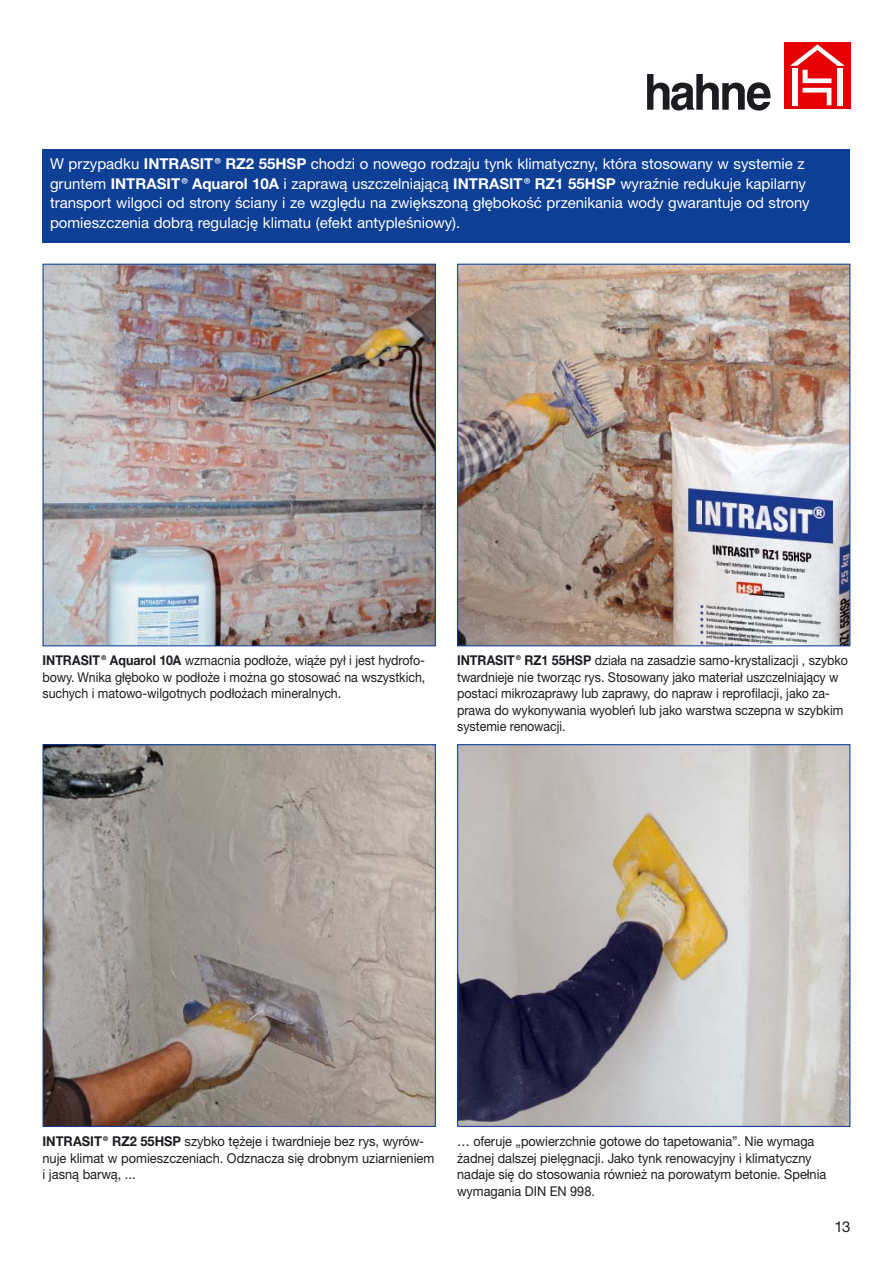
<style>
.page{position:relative;width:893px;height:1263px;background:#fff}
.page>*{position:absolute;margin:0;border:0;box-sizing:border-box;transform-origin:0 0}
.t1{font:15px/19.5px "Helvetica Neue CE";color:#fff}
.t2{font:15px "Helvetica Neue CE";color:#1b1c20}
.t3{font:13.5px/16.5px "Helvetica Neue CE";color:#1b1c20;text-align:justify;scale:.92 1}
.t4{font:13.5px/16.5px "Helvetica Neue CE";color:#1b1c20;scale:.94 1}
.t5{font:13.5px/16.5px "Helvetica Neue CE";color:#1b1c20;scale:.95 1}
.s1{font-weight:700}
</style>
<div class="page">
<div style="left:784px;top:43px;width:66px;height:66px;background:#e60004"></div>
<svg style="left:790px;top:44px;width:55px;height:61px"></svg>
<div style="left:792px;top:68px;width:5px;height:37px;background:#fff"></div>
<div style="left:837px;top:68px;width:6px;height:37px;background:#fff"></div>
<svg style="left:647px;top:74px;width:124px;height:37px"></svg>
<img style="left:459px;top:266px;width:389px;height:378px">
<div style="left:457px;top:264px;width:393px;height:382px;border:1px solid #0e3f96"></div>
<img style="left:45px;top:266px;width:389px;height:378px">
<div style="left:43px;top:264px;width:393px;height:382px;border:1px solid #0e3f96"></div>
<img style="left:459px;top:746px;width:389px;height:379px">
<div style="left:457px;top:744px;width:393px;height:383px;border:1px solid #0e3f96"></div>
<img style="left:45px;top:746px;width:389px;height:379px">
<div style="left:43px;top:744px;width:393px;height:383px;border:1px solid #0e3f96"></div>
<div style="left:43px;top:149px;width:807px;height:93px;background:#0e3f96"></div>
<p class="t1" style="left:50px;top:155px;width:761px">W przypadku <span class="s1">INTRASIT®RZ2 55HSP</span> chodzi o nowego rodzaju tynk klimatyczny, która stosowany w systemie z gruntem <span class="s1">INTRASIT®Aquarol 10A</span> i zaprawą uszczelniającą <span class="s1">INTRASIT®RZ1 55HSP</span> wyraźnie redukuje kapilarny transport wilgoci od strony ściany i ze względu na zwiększoną głębokość przenikania wody gwarantuje od strony pomieszczenia dobrą regulację klimatu (efekt antypleśniowy).</p>
<p class="t3" style="left:43px;top:653px;width:418px"><span class="s1">INTRASIT®Aquarol 10A</span> wzmacnia podłoże, wiąże pył i jest hydrofo&shy;bowy. Wnika głęboko w podłoże i można go stosować na wszystkich, suchych i matowo-wilgotnych podłożach mineralnych.</p>
<p class="t3" style="left:457px;top:653px;width:426px;text-align:left"><span class="s1">INTRASIT®RZ1 55HSP</span> działa na zasadzie samo-krystalizacji , szybko twardnieje nie tworząc rys. Stosowany jako materiał uszczelniający w postaci mikrozaprawy lub zaprawy, do napraw i reprofilacji, jako za&shy;prawa do wykonywania wyobleń lub jako warstwa sczepna w szybkim systemie renowacji.</p>
<p class="t5" style="left:43px;top:1134px;width:414px"><span class="s1">INTRASIT®RZ2 55HSP</span> szybko tężeje i twardnieje bez rys, wyrów&shy;nuje klimat w pomieszczeniach. Odznacza się drobnym uziarnieniem i jasną barwą, ...</p>
<p class="t4" style="left:457px;top:1134px;width:394px">… oferuje „powierzchnie gotowe do tapetowania”. Nie wymaga żadnej dalszej pielęgnacji. Jako tynk renowacyjny i klimatyczny nadaje się do stosowania również na porowatym betonie. Spełnia wymagania DIN EN 998.</p>
<p class="t2" style="left:835px;top:1221px;width:17px">13</p>
</div>
